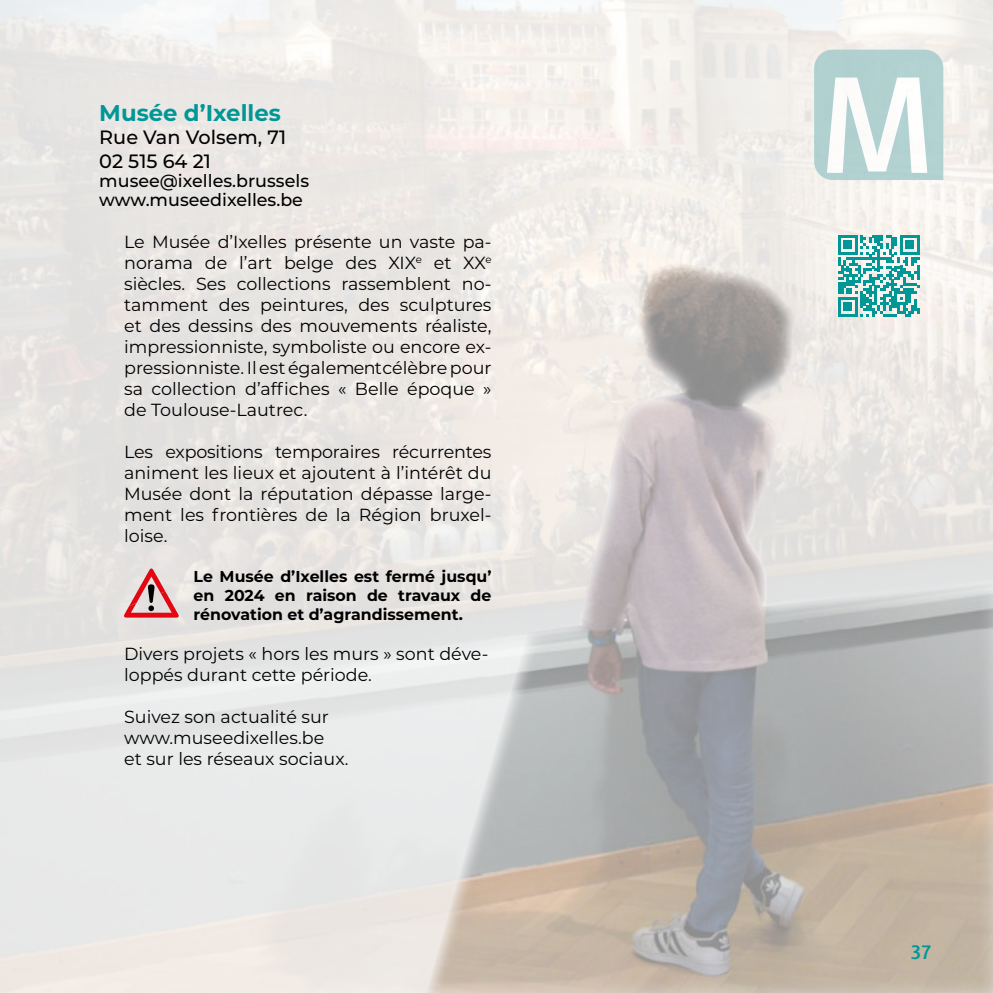
<style>
.page{position:relative;width:993px;height:993px;background:#fff}
.page>*{position:absolute;margin:0;border:0;box-sizing:border-box;transform-origin:0 0}
.t1{font:700 130.9px "Expletus Sans";color:#fff;scale:.92 1}
.t2{font:700 22.75px "Montserrat";color:#009796}
.t3{font:500 19.25px/23.1px "Montserrat";color:#000}
.t4{font:600 19.25px "Expletus Sans";color:#009796}
.t5{font:17.5px/21px "Montserrat";color:#000;text-align:justify}
.t6{font:500 17.5px/19.2px "Montserrat";color:#000}
.t7{font:700 15.75px/18.9px "Montserrat";color:#000;text-align:justify}
</style>
<div class="page">
<img style="left:0;top:0;width:992px;height:992px">
<div style="left:813px;top:50px;width:130px;height:130px;background:#b1d1d1"></div>
<svg style="left:397px;top:251px;width:595px;height:741px;background:#cec9c5"></svg>
<svg style="left:837px;top:234px;width:82px;height:82px"></svg>
<svg style="left:124px;top:568px;width:55px;height:49px;background:#daa0a2"></svg>
<h2 class="t2" style="left:99px;top:101px;width:183px">Musée d’Ixelles</h2>
<p class="t3" style="left:99px;top:127px;width:188px">Rue Van Volsem, 71<br>02 515 64 21</p>
<p class="t6" style="left:99px;top:172px;width:211px">musee@ixelles.brussels www.museedixelles.be</p>
<p class="t5" style="left:124px;top:232px;width:369px">Le Musée d’Ixelles présente un vaste pa&shy;norama de l’art belge des XIX<sup>e</sup> et XX<sup>e </sup>siècles. Ses collections rassemblent no&shy;tamment des peintures, des sculptures et des dessins des mouvements réaliste, impressionniste, symboliste ou encore ex&shy;pressionniste. Il est également célèbre pour sa collection d’affiches « Belle époque » de Toulouse-Lautrec.</p>
<p class="t5" style="left:124px;top:442px;width:369px">Les expositions temporaires récurrentes animent les lieux et ajoutent à l’intérêt du Musée dont la réputation dépasse large&shy;ment les frontières de la Région bruxel&shy;loise.</p>
<p class="t7" style="left:193px;top:567px;width:299px">Le Musée d’Ixelles est fermé jusqu’ en 2024 en raison de travaux de rénovation et d’agrandissement.</p>
<p class="t5" style="left:124px;top:643px;width:365px">Divers projets « hors les murs » sont déve&shy;loppés durant cette période.</p>
<p class="t5" style="left:124px;top:706px;width:226px;text-align:left">Suivez son actualité sur www.museedixelles.be<br>et sur les réseaux sociaux.</p>
<h1 class="t1" style="left:817px;top:51px;width:130px">M</h1>
<p class="t4" style="left:910px;top:943px;width:21px">37</p>
</div>
